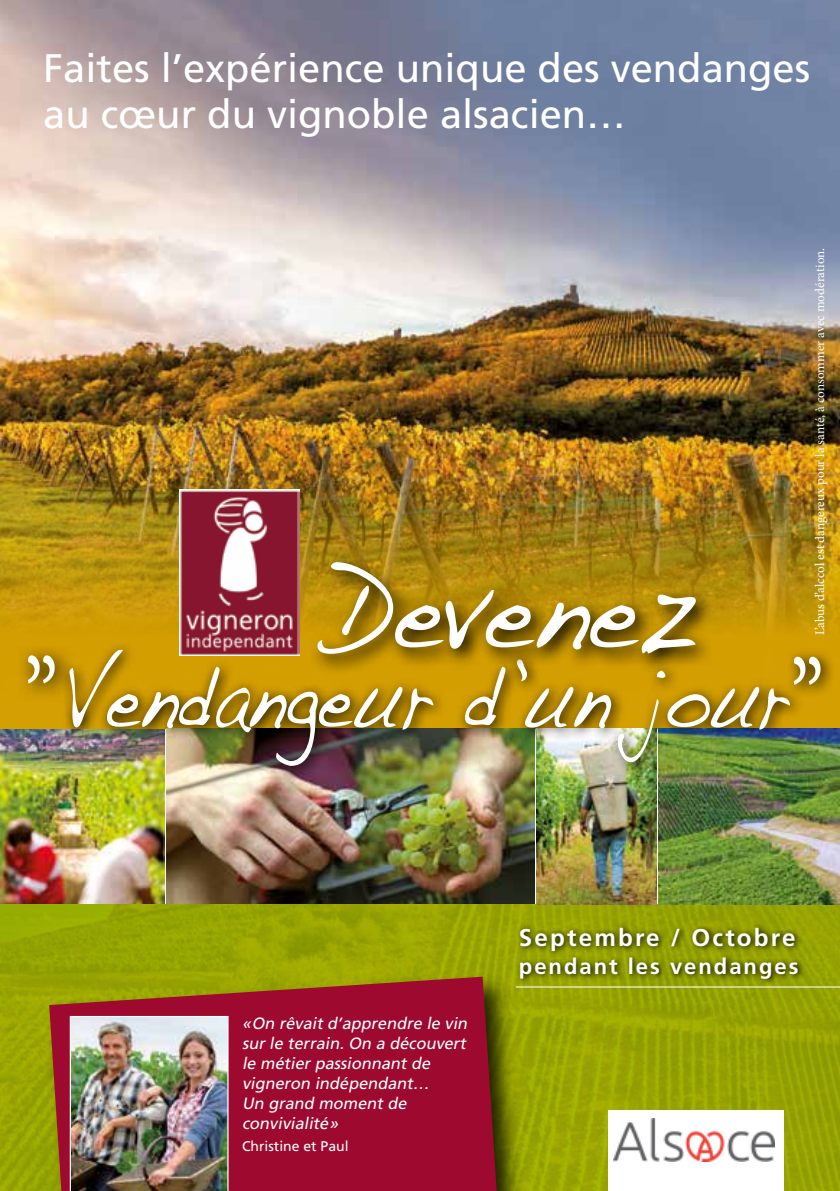
<style>
.page{position:relative;width:840px;height:1191px;background:#fff}
.page>*{position:absolute;margin:0;border:0;box-sizing:border-box;transform-origin:0 0}
.t1{font:120.8px "Handwriting Dakota";color:#fff;scale:.86 1}
.t2{font:118.2px "Minion Pro";color:#fff;scale:.69 1}
.t3{font:118px "Minion Pro";color:#fff;scale:.69 1}
.t4{font:39.8px/46.2px "Frutiger";color:#fff}
.t5{font:700 24.2px "Frutiger";letter-spacing:.09em;color:#fff}
.t6{font:700 22px "Frutiger";letter-spacing:.09em;color:#fff}
.t7{font:italic 16.4px/20px "Frutiger";color:#fff}
.t8{font:14px "Frutiger";color:#fff}
.t9{font:13px "Minion Pro";color:#fff}
</style>
<div class="page">
<img style="left:0;top:904px;width:839px;height:287px">
<div style="left:46px;top:973px;width:479px;height:218px;background:#000;opacity:.78"></div>
<svg style="left:49px;top:976px;width:447px;height:215px;background:#9f232e"></svg>
<img style="left:0;top:728px;width:165px;height:176px">
<img style="left:0;top:0;width:839px;height:693px">
<img style="left:536px;top:780px;width:120px;height:124px">
<img style="left:658px;top:728px;width:181px;height:176px">
<img style="left:167px;top:780px;width:367px;height:124px">
<img style="left:60px;top:641px;width:743px;height:139px">
<img style="left:69px;top:649px;width:720px;height:117px">
<svg style="left:309px;top:554px;width:406px;height:120px;background:#a47d05"></svg>
<div style="left:607px;top:1110px;width:175px;height:81px;background:#fff"></div>
<img style="left:613px;top:1118px;width:160px;height:43px">
<img style="left:179px;top:489px;width:120px;height:167px">
<hr style="left:515px;top:986px;width:324px;height:1px;background:#fff">
<img style="left:70px;top:1016px;width:158px;height:175px">
<svg style="left:516px;top:923px;width:289px;height:62px;background:#7b8601"></svg>
<svg style="left:16px;top:643px;width:59px;height:59px;background:#bd8f07"></svg>
<svg style="left:785px;top:648px;width:49px;height:50px;background:#b48700"></svg>
<h3 class="t4" style="left:43px;top:45px;width:768px">Faites l’expérience unique des vendanges au cœur du vignoble alsacien…</h3>
<p class="t9" style="left:810px;top:635px;width:389px;rotate:-90deg">L’abus d’alccol est dangereux pour la santé, à consommer avec modération.</p>
<h1 class="t1" style="left:323px;top:535px;width:434px">Devenez</h1>
<h2 class="t2" style="left:24px;top:553px;width:52px">„</h2>
<h3 class="t3" style="left:789px;top:554px;width:52px">„</h3>
<p class="t7" style="left:242px;top:1012px;width:230px">«On rêvait d’apprendre le vin sur le terrain. On a découvert le métier passionnant de vigneron indépendant…<br>Un grand moment de convivialité»</p>
<p class="t8" style="left:242px;top:1137px;width:108px">Christine et Paul</p>
<h3 class="t5" style="left:518px;top:923px;width:278px">Septembre / Octobre</h3>
<h3 class="t6" style="left:518px;top:953px;width:281px">pendant les vendanges</h3>
</div>
